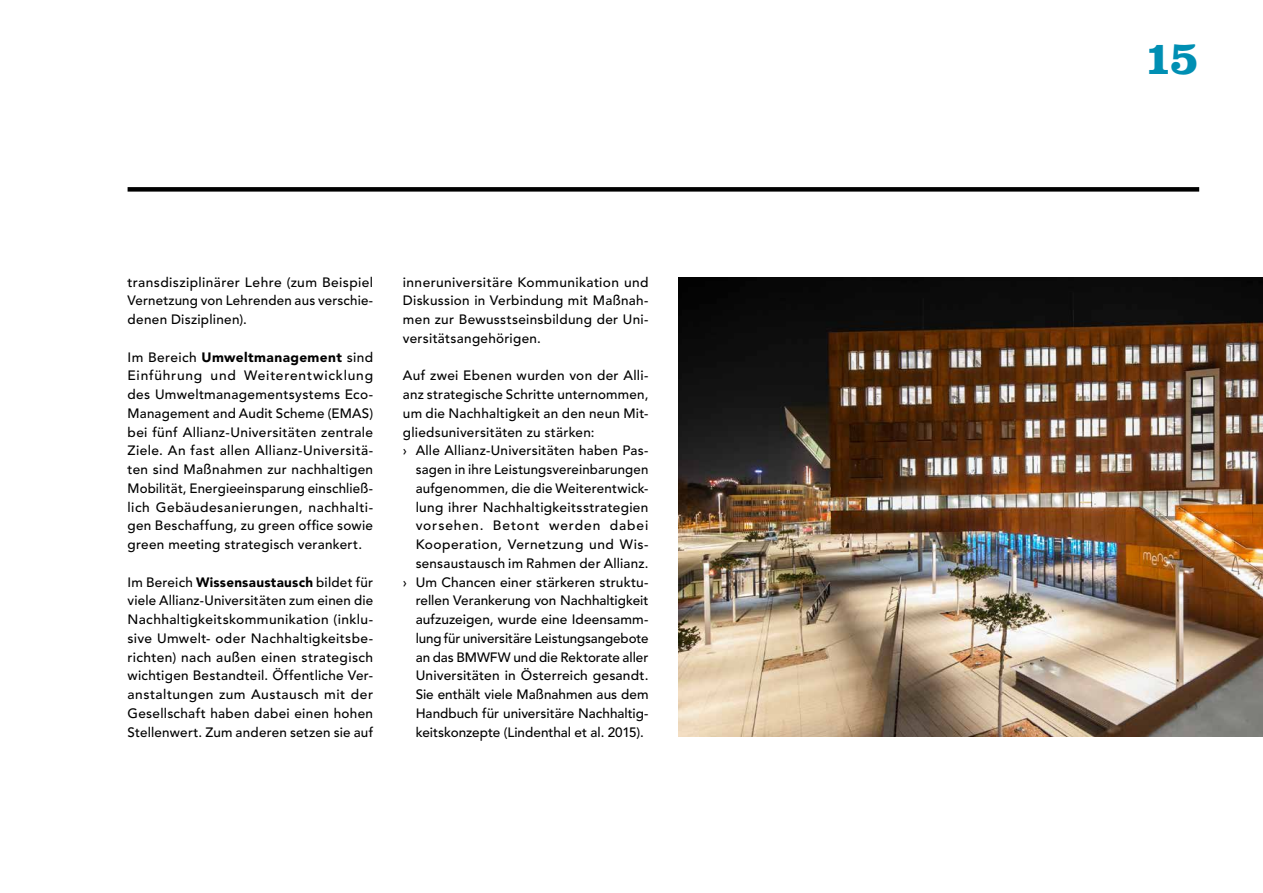
<style>
.page{position:relative;width:1263px;height:893px;background:#fff}
.page>*{position:absolute;margin:0;border:0;box-sizing:border-box;transform-origin:0 0}
.t1{font:700 48px "Clarendon LT Std";color:#008fb3}
.t2{font:500 13.5px/18.8px "Avenir LT Std";letter-spacing:.015em;color:#000;text-align:justify}
.t3{font:500 13.5px "Avenir LT Std";letter-spacing:-.005em;color:#000}
.t4{font:500 13.5px "Avenir LT Std";letter-spacing:.035em;color:#000}
.t5{font:500 13.5px "Avenir LT Std";letter-spacing:.07em;color:#000}
.s1{font-weight:900}
</style>
<div class="page">
<div style="left:128px;top:187px;width:1071px;height:5px;background:#000"></div>
<img style="left:678px;top:277px;width:585px;height:460px">
<p class="t2" style="left:128px;top:273px;width:247px">transdisziplinärer Lehre (zum Beispiel Vernetzung von Lehrenden aus verschie&shy;denen Disziplinen).</p>
<p class="t2" style="left:128px;top:348px;width:247px">Im Bereich <span class="s1">Umweltmanagement</span> sind Einführung und Weiterentwicklung des Umweltmanagementsystems Eco-Management and Audit Scheme (EMAS) bei fünf Allianz-Universitäten zentrale Ziele. An fast allen Allianz-Universitä&shy;ten sind Maßnahmen zur nachhaltigen Mobilität, Energieeinsparung einschließ&shy;lich Gebäudesanierungen, nachhalti&shy;gen Beschaffung, zu green office sowie green meeting strategisch verankert.</p>
<p class="t2" style="left:128px;top:573px;width:247px">Im Bereich <span class="s1">Wissensaustausch</span> bildet für viele Allianz-Universitäten zum einen die Nachhaltigkeitskommunikation (inklu&shy;sive Umwelt- oder Nachhaltigkeitsbe&shy;richten) nach außen einen strategisch wichtigen Bestandteil. Öffentliche Ver&shy;anstaltungen zum Austausch mit der Gesellschaft haben dabei einen hohen Stellenwert. Zum anderen setzen sie auf</p>
<p class="t2" style="left:403px;top:273px;width:247px">inneruniversitäre Kommunikation und Diskussion in Verbindung mit Maßnah&shy;men zur Bewusstseinsbildung der Uni&shy;versitätsangehörigen.</p>
<p class="t2" style="left:403px;top:367px;width:247px">Auf zwei Ebenen wurden von der Alli-</p>
<p class="t2" style="left:403px;top:385px;width:247px">anz strategische Schritte unternommen,</p>
<p class="t2" style="left:403px;top:404px;width:247px">um die Nachhaltigkeit an den neun Mit-</p>
<p class="t2" style="left:403px;top:423px;width:193px">gliedsuniversitäten zu stärken:</p>
<p class="t2" style="left:403px;top:442px;width:247px">› Alle Allianz-Universitäten haben Pas-</p>
<p class="t2" style="left:416px;top:460px;width:234px">sagen in ihre Leistungsvereinbarungen</p>
<p class="t2" style="left:416px;top:479px;width:234px">aufgenommen, die die Weiterentwick-</p>
<p class="t2" style="left:416px;top:498px;width:234px">lung ihrer Nachhaltigkeitsstrategien</p>
<p class="t5" style="left:416px;top:518px;width:234px">vorsehen. Betont werden dabei</p>
<p class="t4" style="left:416px;top:537px;width:234px">Kooperation, Vernetzung und Wis-</p>
<p class="t2" style="left:416px;top:554px;width:234px">sensaustausch im Rahmen der Allianz.</p>
<p class="t2" style="left:403px;top:573px;width:247px">› Um Chancen einer stärkeren struktu-</p>
<p class="t2" style="left:416px;top:592px;width:234px">rellen Verankerung von Nachhaltigkeit</p>
<p class="t2" style="left:416px;top:610px;width:234px">aufzuzeigen, wurde eine Ideensamm-</p>
<p class="t3" style="left:416px;top:630px;width:234px">lung für universitäre Leistungsangebote</p>
<p class="t2" style="left:416px;top:648px;width:234px">an das BMWFW und die Rektorate aller</p>
<p class="t2" style="left:416px;top:667px;width:234px">Universitäten in Österreich gesandt.</p>
<p class="t2" style="left:416px;top:685px;width:234px">Sie enthält viele Maßnahmen aus dem</p>
<p class="t2" style="left:416px;top:704px;width:234px">Handbuch für universitäre Nachhaltig-</p>
<p class="t2" style="left:416px;top:723px;width:230px">keitskonzepte (Lindenthal et al. 2015).</p>
<h1 class="t1" style="left:1144px;top:29px;width:57px">15</h1>
</div>
